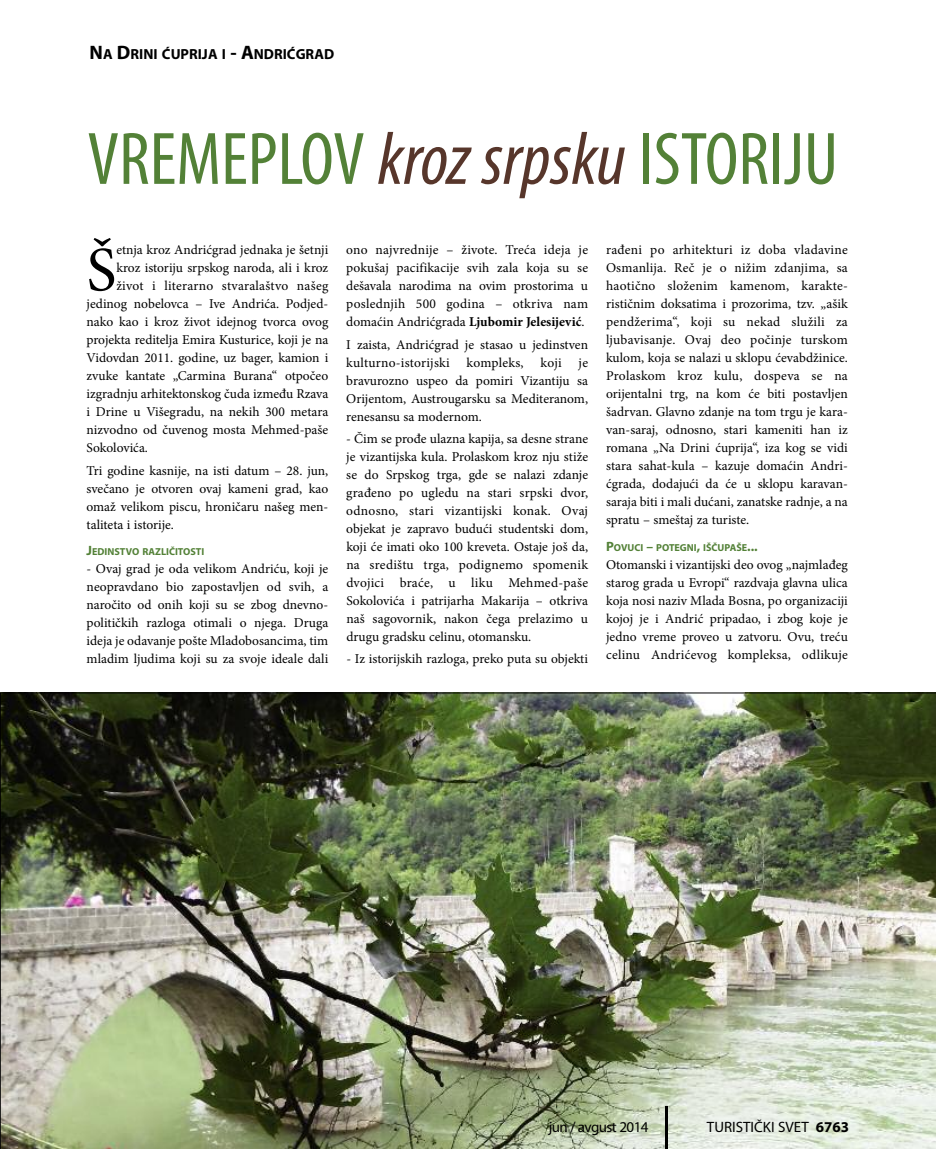
<style>
.page{position:relative;width:936px;height:1149px;background:#fff}
.page>*{position:absolute;margin:0;border:0;box-sizing:border-box;transform-origin:0 0}
.t1{font:condensed 75px "Myriad Pro";color:#538137}
.t2{font:63px "Minion Pro";color:#000}
.t3{font:15px "Myriad Pro";color:#000}
.t4{font:700 14.7px "Myriad Pro";color:#000}
.t5{font:13.5px/18px "Minion Pro";color:#000;text-align:justify}
.t6{font:13.5px "Minion Pro";letter-spacing:.02em;color:#000}
.t7{font:700 10.2px "Myriad Pro";color:#538137}
.s1{font-size:19.5px}
.s2{font-style:italic;color:#57362b}
.s3{font-size:13.5px}
.s4{font-weight:700}
</style>
<div class="page">
<img style="left:0;top:692px;width:935px;height:456px">
<hr style="left:665px;top:1106px;width:2px;height:42px;background:#000">
<p class="t4" style="left:90px;top:48px;width:246px"><span class="s1">N</span>A <span class="s1">D</span>RINI ĆUPRIJA I <span class="s1">- A</span>NDRIĆGRAD</p>
<h1 class="t1" style="left:87px;top:132px;width:752px">VREMEPLOV <span class="s2">kroz srpsku</span> ISTORIJU</h1>
<h2 class="t2" style="left:87px;top:246px;width:31px">Š</h2>
<p class="t5" style="left:116px;top:242px;width:213px">etnja kroz andrićgrad jednaka je šetnji</p>
<p class="t5" style="left:606px;top:242px;width:243px">rađeni po arhitekturi iz doba vladavine Osmanlija. Reč je o nižim zdanjima, sa haotično složenim kamenom, karakte&shy;rističnim doksatima i prozorima, tzv. „ašik pendžerima“, koji su nekad služili za ljubavisanje. Ovaj deo počinje turskom kulom, koja se nalazi u sklopu ćevabdžinice.<br>Prolaskom kroz kulu, dospeva se na orijentalni trg, na kom će biti postavljen šadrvan. Glavno zdanje na tom trgu je kara&shy;van-saraj, odnosno, stari kameniti han iz romana „Na Drini ćuprija“, iza kog se vidi stara sahat-kula – kazuje domaćin andri&shy;ćgrada, dodajući da će u sklopu karavan&shy;saraja biti i mali dućani, zanatske radnje, a na spratu – smeštaj za turiste.</p>
<p class="t7" style="left:606px;top:543px;width:153px"><span class="s3">P</span>OVUCI <span class="s3">–</span> POTEGNI<span class="s3">,</span> IŠČUPAŠE<span class="s3">...</span></p>
<p class="t5" style="left:606px;top:556px;width:243px">Otomanski i vizantijski deo ovog „najmlađeg starog grada u Evropi“ razdvaja glavna ulica koja nosi naziv Mlada Bosna, po organizaciji kojoj je i andrić pripadao, i zbog koje je jedno vreme proveo u zatvoru. Ovu, treću celinu andrićevog kompleksa, odlikuje</p>
<p class="t5" style="left:346px;top:242px;width:243px">ono najvrednije – živote. Treća ideja je pokušaj pacifikacije svih zala koja su se dešavala narodima na ovim prostorima u poslednjih 500 godina – otkriva nam domaćin andrićgrada <span class="s4">Ljubomir jelesijević</span>.</p>
<p class="t5" style="left:346px;top:336px;width:243px">I zaista, andrićgrad je stasao u jedinstven kulturno-istorijski kompleks, koji je bravurozno uspeo da pomiri Vizantiju sa Orijentom, austrougarsku sa Mediteranom, renesansu sa modernom.</p>
<p class="t5" style="left:346px;top:430px;width:243px">- Čim se prođe ulazna kapija, sa desne strane je vizantijska kula. Prolaskom kroz nju stiže se do Srpskog trga, gde se nalazi zdanje građeno po ugledu na stari srpski dvor, odnosno, stari vizantijski konak. Ovaj objekat je zapravo budući studentski dom, koji će imati oko 100 kreveta. Ostaje još da, na središtu trga, podignemo spomenik dvojici braće, u liku Mehmed-paše Sokolovića i patrijarha Makarija – otkriva naš sagovornik, nakon čega prelazimo u drugu gradsku celinu, otomansku.</p>
<p class="t5" style="left:346px;top:651px;width:243px">- Iz istorijskih razloga, preko puta su objekti</p>
<p class="t5" style="left:116px;top:260px;width:213px">kroz istoriju srpskog naroda, ali i kroz</p>
<p class="t6" style="left:116px;top:281px;width:213px">život i literarno stvaralaštvo našeg</p>
<p class="t5" style="left:87px;top:296px;width:243px">jedinog nobelovca – Ive andrića. Podjed-</p>
<p class="t5" style="left:87px;top:314px;width:243px">nako kao i kroz život idejnog tvorca ovog</p>
<p class="t5" style="left:87px;top:332px;width:243px">projekta reditelja Emira Kusturice, koji je na</p>
<p class="t5" style="left:87px;top:350px;width:243px">Vidovdan 2011. godine, uz bager, kamion i</p>
<p class="t5" style="left:87px;top:368px;width:243px">zvuke kantate „Carmina Burana“ otpočeo</p>
<p class="t5" style="left:87px;top:386px;width:243px">izgradnju arhitektonskog čuda između Rzava</p>
<p class="t5" style="left:87px;top:404px;width:243px">i Drine u Višegradu, na nekih 300 metara</p>
<p class="t5" style="left:87px;top:422px;width:243px">nizvodno od čuvenog mosta Mehmed-paše</p>
<p class="t5" style="left:87px;top:440px;width:63px">Sokolovića.</p>
<p class="t5" style="left:87px;top:462px;width:243px">Tri godine kasnije, na isti datum – 28. jun, svečano je otvoren ovaj kameni grad, kao omaž velikom piscu, hroničaru našeg men&shy;taliteta i istorije.</p>
<p class="t7" style="left:87px;top:547px;width:119px"><span class="s3">J</span>EDINSTVO RAZLIČITOSTI</p>
<p class="t5" style="left:87px;top:561px;width:243px">- Ovaj grad je oda velikom andriću, koji je neopravdano bio zapostavljen od svih, a naročito od onih koji su se zbog dnevno&shy;političkih razloga otimali o njega. Druga ideja je odavanje pošte Mladobosancima, tim mladim ljudima koji su za svoje ideale dali</p>
<p class="t3" style="left:548px;top:1120px;width:101px">jun / avgust 2014</p>
<p class="t3" style="left:707px;top:1120px;width:144px">tUristiČki svet <span class="s4">6763</span></p>
</div>
